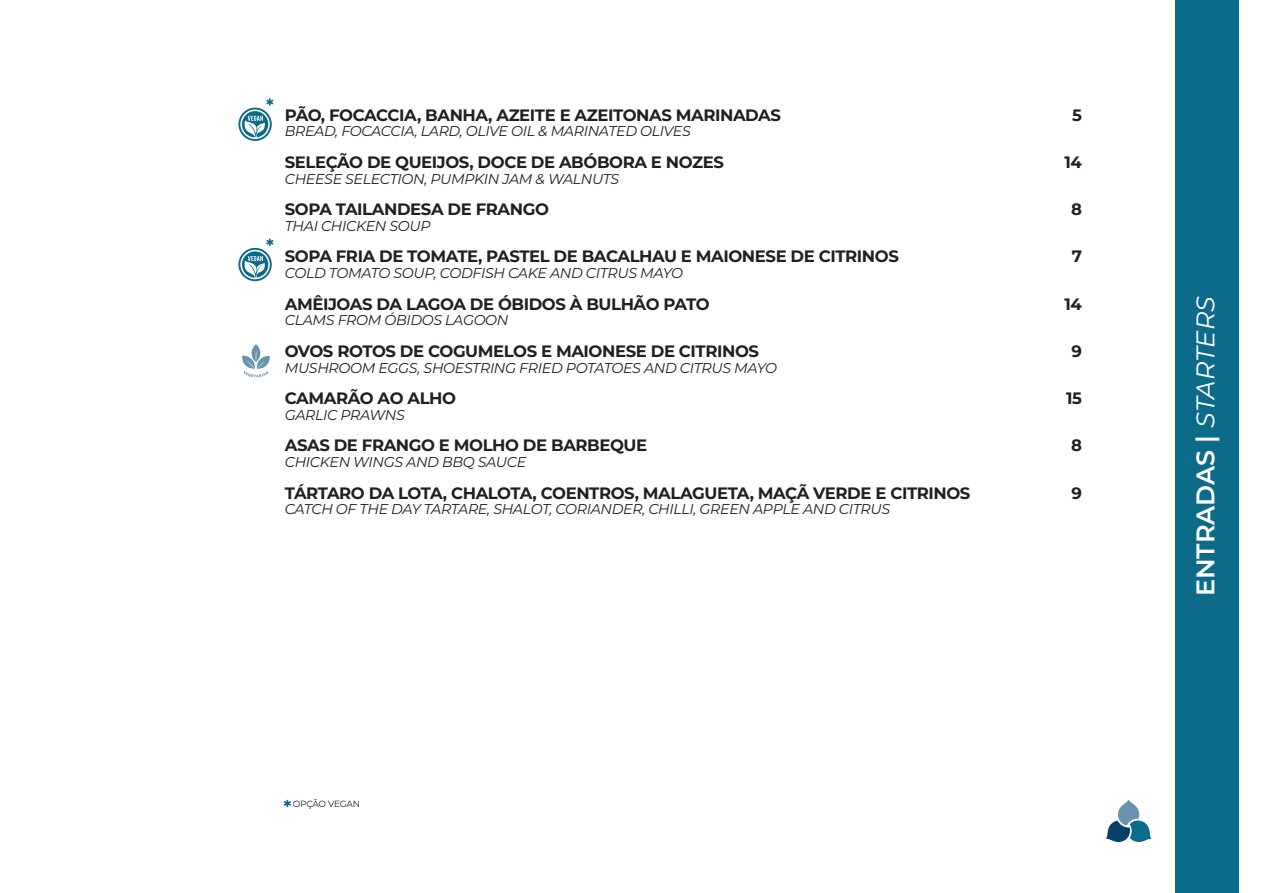
<style>
.page{position:relative;width:1263px;height:893px;background:#fff}
.page>*{position:absolute;margin:0;border:0;box-sizing:border-box;transform-origin:0 0}
.t1{font:600 25.5px "Montserrat";color:#fff}
.t2{font:700 16.5px "Montserrat";letter-spacing:-.025em;color:#231f20}
.t3{font:italic 14.25px "Montserrat";letter-spacing:-.025em;color:#231f20}
.t4{font:9px "Montserrat";letter-spacing:-.025em;color:#231f20}
.s1{font-weight:400;font-style:italic}
</style>
<div class="page">
<svg style="left:242px;top:344px;width:28px;height:33px"></svg>
<svg style="left:284px;top:800px;width:7px;height:7px"></svg>
<div style="left:1175px;top:0;width:64px;height:893px;background:#0d6b8a"></div>
<svg style="left:1106px;top:799px;width:45px;height:43px"></svg>
<svg style="left:238px;top:98px;width:35px;height:43px"></svg>
<svg style="left:238px;top:239px;width:35px;height:42px"></svg>
<p class="t2" style="left:285px;top:103px;width:498px">PÃO, FOCACCIA, BANHA, AZEITE E AZEITONAS MARINADAS</p>
<p class="t3" style="left:285px;top:121px;width:408px">BREAD, FOCACCIA, LARD, OLIVE OIL &amp; MARINATED OLIVES</p>
<p class="t2" style="left:285px;top:150px;width:441px">SELEÇÃO DE QUEIJOS, DOCE DE ABÓBORA E NOZES</p>
<p class="t3" style="left:285px;top:169px;width:336px">CHEESE SELECTION, PUMPKIN JAM &amp; WALNUTS</p>
<p class="t2" style="left:285px;top:197px;width:266px">SOPA TAILANDESA DE FRANGO</p>
<p class="t3" style="left:285px;top:216px;width:147px">THAI CHICKEN SOUP</p>
<p class="t2" style="left:285px;top:245px;width:616px">SOPA FRIA DE TOMATE, PASTEL DE BACALHAU E MAIONESE DE CITRINOS</p>
<p class="t3" style="left:285px;top:263px;width:400px">COLD TOMATO SOUP, CODFISH CAKE AND CITRUS MAYO</p>
<p class="t2" style="left:285px;top:292px;width:426px">AMÊIJOAS DA LAGOA DE ÓBIDOS À BULHÃO PATO</p>
<p class="t3" style="left:285px;top:310px;width:225px">CLAMS FROM ÓBIDOS LAGOON</p>
<p class="t2" style="left:285px;top:339px;width:476px">OVOS ROTOS DE COGUMELOS E MAIONESE DE CITRINOS</p>
<p class="t3" style="left:285px;top:358px;width:494px">MUSHROOM EGGS, SHOESTRING FRIED POTATOES AND CITRUS MAYO</p>
<p class="t2" style="left:285px;top:386px;width:173px">CAMARÃO AO ALHO</p>
<p class="t3" style="left:285px;top:405px;width:121px">GARLIC PRAWNS</p>
<p class="t2" style="left:285px;top:434px;width:364px">ASAS DE FRANGO E MOLHO DE BARBEQUE</p>
<p class="t3" style="left:285px;top:452px;width:243px">CHICKEN WINGS AND BBQ SAUCE</p>
<p class="t2" style="left:285px;top:481px;width:687px">TÁRTARO DA LOTA, CHALOTA, COENTROS, MALAGUETA, MAÇÃ VERDE E CITRINOS</p>
<p class="t3" style="left:285px;top:499px;width:607px">CATCH OF THE DAY TARTARE, SHALOT, CORIANDER, CHILLI, GREEN APPLE AND CITRUS</p>
<p class="t2" style="left:1072px;top:103px;width:11px">5</p>
<p class="t2" style="left:1064px;top:150px;width:19px">14</p>
<p class="t2" style="left:1071px;top:197px;width:12px">8</p>
<p class="t2" style="left:1072px;top:245px;width:12px">7</p>
<p class="t2" style="left:1064px;top:292px;width:19px">14</p>
<p class="t2" style="left:1071px;top:339px;width:12px">9</p>
<p class="t2" style="left:1066px;top:386px;width:17px">15</p>
<p class="t2" style="left:1071px;top:434px;width:12px">8</p>
<p class="t2" style="left:1071px;top:481px;width:12px">9</p>
<p class="t4" style="left:293px;top:798px;width:69px">OPÇÃO VEGAN</p>
<h1 class="t1" style="left:1187px;top:596px;width:302px;rotate:-90deg">ENTRADAS | <span class="s1">STARTERS</span></h1>
</div>
